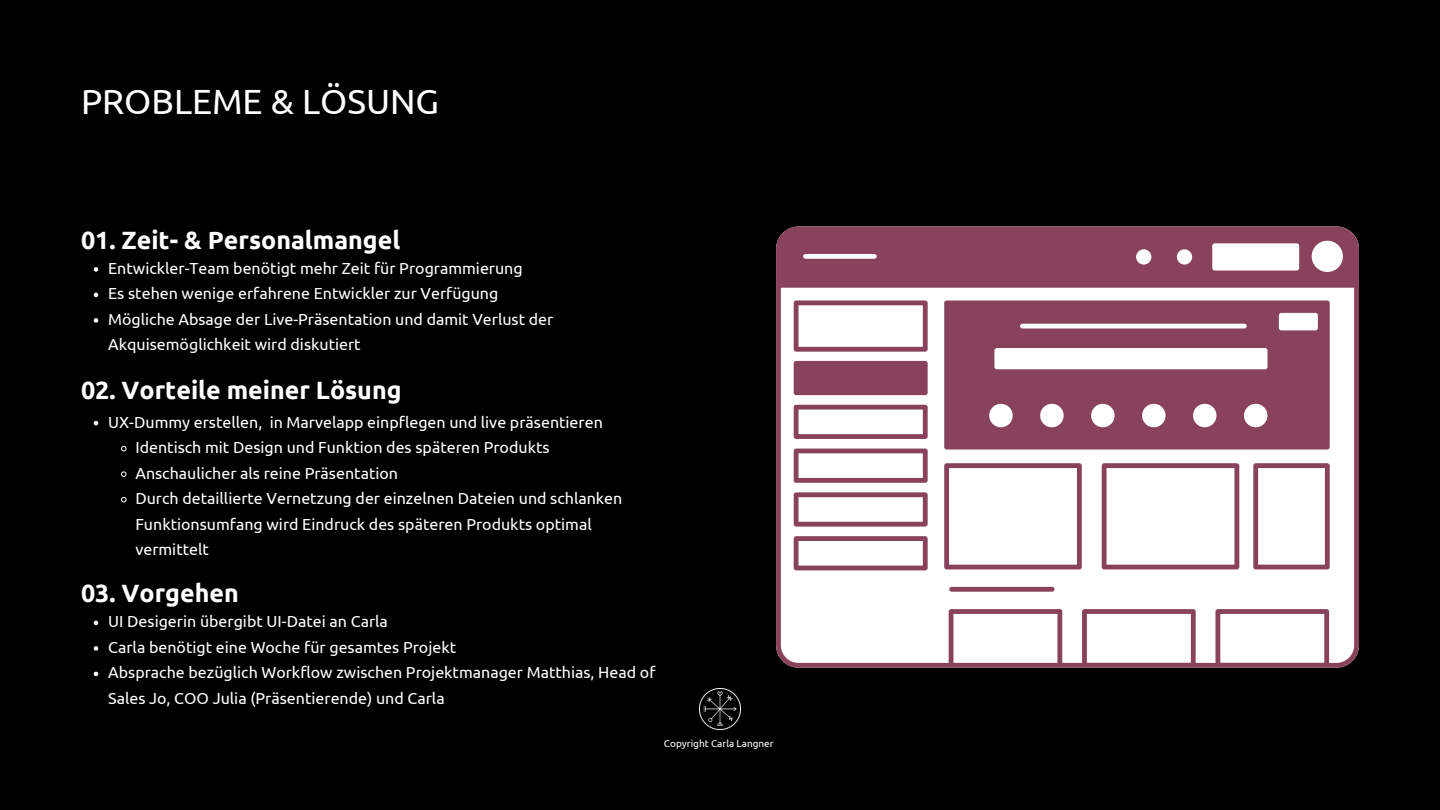
<style>
.page{position:relative;width:1440px;height:810px;background:#000}
.page>*{position:absolute;margin:0;border:0;box-sizing:border-box;transform-origin:0 0}
.t1{font:35px "Ubuntu";color:#fff}
.t2{font:700 25px "Ubuntu";color:#fff}
.t3{font:16px/25.5px "Ubuntu";color:#fff}
.t4{font:10px "Ubuntu";color:#fff}
</style>
<div class="page">
<img style="left:700px;top:689px;width:40px;height:40px">
<svg style="left:776px;top:226px;width:583px;height:442px;background:#cdafba"></svg>
<svg style="left:94px;top:421px;width:4px;height:4px"></svg>
<svg style="left:121px;top:445px;width:6px;height:7px"></svg>
<svg style="left:121px;top:471px;width:6px;height:6px"></svg>
<svg style="left:121px;top:496px;width:6px;height:7px"></svg>
<svg style="left:94px;top:267px;width:4px;height:5px"></svg>
<svg style="left:94px;top:293px;width:4px;height:4px"></svg>
<svg style="left:94px;top:318px;width:4px;height:5px"></svg>
<svg style="left:94px;top:621px;width:4px;height:4px"></svg>
<svg style="left:94px;top:646px;width:4px;height:5px"></svg>
<svg style="left:94px;top:672px;width:4px;height:4px"></svg>
<p class="t1" style="left:81px;top:82px;width:360px">PROBLEME &amp; LÖSUNG</p>
<p class="t2" style="left:81px;top:226px;width:321px">01. Zeit- &amp; Personalmangel</p>
<p class="t3" style="left:108px;top:255px;width:416px">Entwickler-Team benötigt mehr Zeit für Programmierung</p>
<p class="t3" style="left:108px;top:281px;width:392px">Es stehen wenige erfahrene Entwickler zur Verfügung</p>
<p class="t3" style="left:108px;top:306px;width:447px">Mögliche Absage der Live-Präsentation und damit Verlust der<br>Akquisemöglichkeit wird diskutiert</p>
<p class="t2" style="left:81px;top:376px;width:322px">02. Vorteile meiner Lösung</p>
<p class="t3" style="left:108px;top:409px;width:496px">UX-Dummy erstellen, in Marvelapp einpflegen und live präsentieren</p>
<p class="t3" style="left:135px;top:434px;width:416px">Identisch mit Design und Funktion des späteren Produkts</p>
<p class="t3" style="left:135px;top:460px;width:264px">Anschaulicher als reine Präsentation</p>
<h2 class="t3" style="left:135px;top:485px;width:488px">Durch detaillierte Vernetzung der einzelnen Dateien und schlanken<br>Funktionsumfang wird Eindruck des späteren Produkts optimal vermittelt</h2>
<p class="t2" style="left:81px;top:579px;width:159px">03. Vorgehen</p>
<h2 class="t3" style="left:108px;top:609px;width:281px">UI Desigerin übergibt UI-Datei an Carla</h2>
<p class="t3" style="left:108px;top:634px;width:349px">Carla benötigt eine Woche für gesamtes Projekt</p>
<p class="t3" style="left:108px;top:660px;width:549px">Absprache bezüglich Workflow zwischen Projektmanager Matthias, Head of<br>Sales Jo, COO Julia (Präsentierende) und Carla</p>
<h2 class="t4" style="left:664px;top:737px;width:111px">Copyright Carla Langner</h2>
</div>
